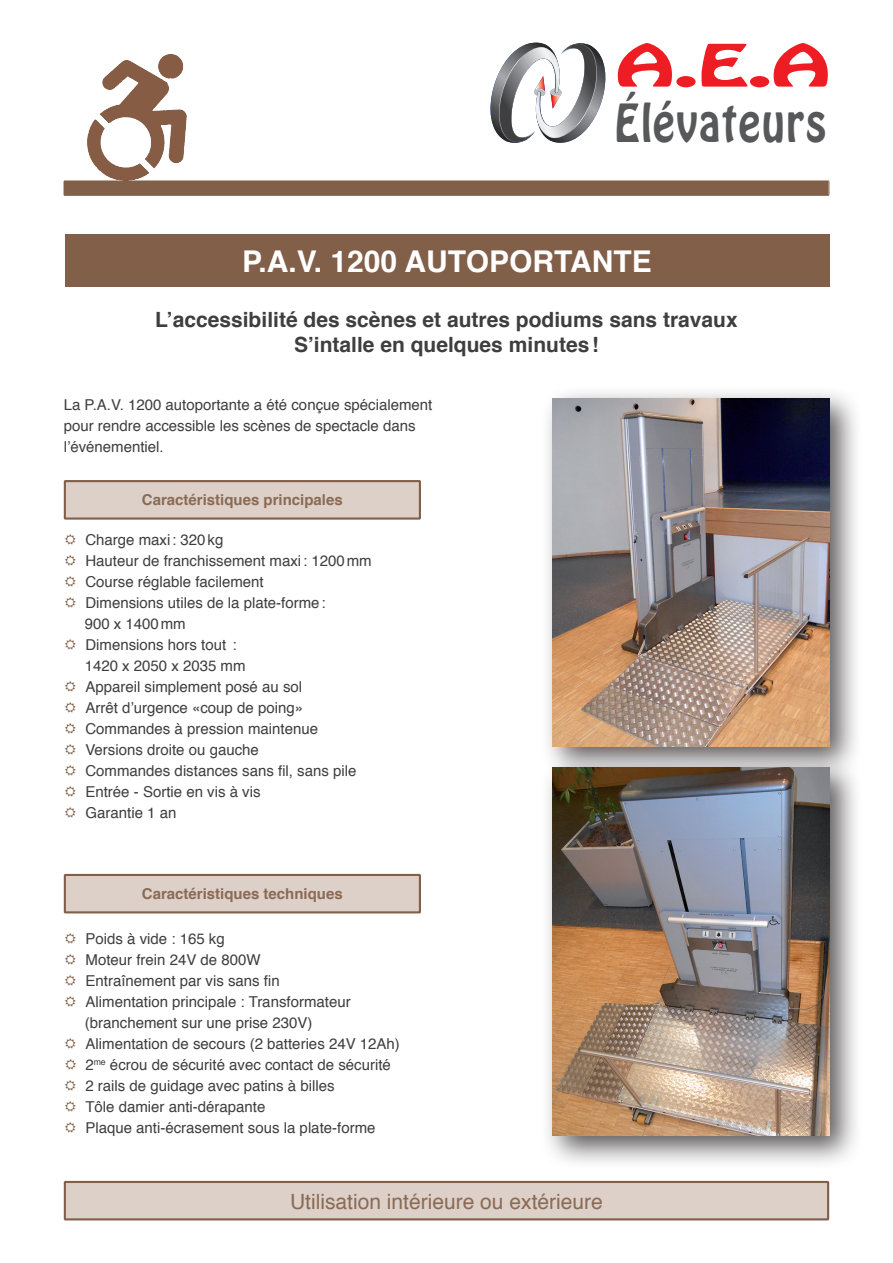
<style>
.page{position:relative;width:893px;height:1263px;background:#fff}
.page>*{position:absolute;margin:0;border:0;box-sizing:border-box;transform-origin:0 0}
.t1{font:51.45px "Hobo Std";color:#ee1d23;scale:1.67 1}
.t2{font:46.35px "Hobo Std";letter-spacing:.04em;color:#57585a;scale:.89 1}
.t3{font:700 30px "Helvetica";color:#fff}
.t4{font:700 21px/25.2px "Helvetica";color:#3e3e3f;text-align:center}
.t5{font:21px "Helvetica";color:#7e5a42}
.t6{font:15px/21px "Helvetica";color:#3e3e3f}
.t7{font:700 15px "Helvetica";color:#7e5a42}
</style>
<div class="page">
<svg style="left:63px;top:180px;width:766px;height:16px;background:#886651"></svg>
<div style="left:65px;top:182px;width:763px;height:13px;border:1px solid #744d35"></div>
<img style="left:81px;top:54px;width:108px;height:131px">
<svg style="left:490px;top:42px;width:116px;height:101px"></svg>
<div style="left:65px;top:235px;width:764px;height:52px;background:#825f49"></div>
<div style="left:65px;top:481px;width:355px;height:37px;background:#d9cbc2"></div>
<div style="left:64px;top:480px;width:357px;height:40px;border:2px solid #744d35"></div>
<div style="left:65px;top:875px;width:355px;height:37px;background:#d9cbc2"></div>
<div style="left:64px;top:874px;width:357px;height:39px;border:2px solid #744d35"></div>
<div style="left:65px;top:1182px;width:763px;height:37px;background:#d9cbc2"></div>
<div style="left:64px;top:1181px;width:765px;height:39px;border:2px solid #744d35"></div>
<div style="left:540px;top:385px;width:323px;height:395px;background:#231f20;opacity:.75"></div>
<img style="left:553px;top:399px;width:276px;height:347px">
<div style="left:540px;top:754px;width:323px;height:416px;background:#231f20;opacity:.75"></div>
<img style="left:553px;top:767px;width:276px;height:369px">
<h1 class="t1" style="left:615px;top:30px;width:131px">A.E.A</h1>
<h2 class="t2" style="left:615px;top:91px;width:239px">Élévateurs</h2>
<h3 class="t3" style="left:242px;top:237px;width:411px">P.A.V. 1200 AUTOPORTANTE</h3>
<h3 class="t4" style="left:155px;top:307px;width:584px">L’accessibilité des scènes et autres podiums sans travaux<br>S’intalle en quelques minutes!</h3>
<p class="t6" style="left:64px;top:395px;width:370px">La P.A.V. 1200 autoportante a été conçue spécialement pour rendre accessible les scènes de spectacle dans l’événementiel.</p>
<p class="t7" style="left:142px;top:488px;width:202px">Caractéristiques principales</p>
<p class="t6" style="left:85px;top:530px;width:289px">Charge maxi: 320kg<br>Hauteur de franchissement maxi: 1200mm<br>Course réglable facilement<br>Dimensions utiles de la plate-forme:<br>900 x 1400mm<br>Dimensions hors tout :<br>1420 x 2050 x 2035 mm<br>Appareil simplement posé au sol<br>Arrêt d’urgence «coup de poing»<br>Commandes à pression maintenue<br>Versions droite ou gauche<br>Commandes distances sans fil, sans pile<br>Entrée - Sortie en vis à vis<br>Garantie 1 an</p>
<p class="t7" style="left:142px;top:882px;width:202px">Caractéristiques techniques</p>
<p class="t6" style="left:85px;top:929px;width:317px">Poids à vide : 165 kg<br>Moteur frein 24V de 800W<br>Entraînement par vis sans fin<br>Alimentation principale : Transformateur (branchement sur une prise 230V)<br>Alimentation de secours (2 batteries 24V 12Ah)<br>2<sup>me</sup> écrou de sécurité avec contact de sécurité 2 rails de guidage avec patins à billes<br>Tôle damier anti-dérapante<br>Plaque anti-écrasement sous la plate-forme</p>
<h3 class="t5" style="left:290px;top:1185px;width:314px">Utilisation intérieure ou extérieure</h3>
</div>
